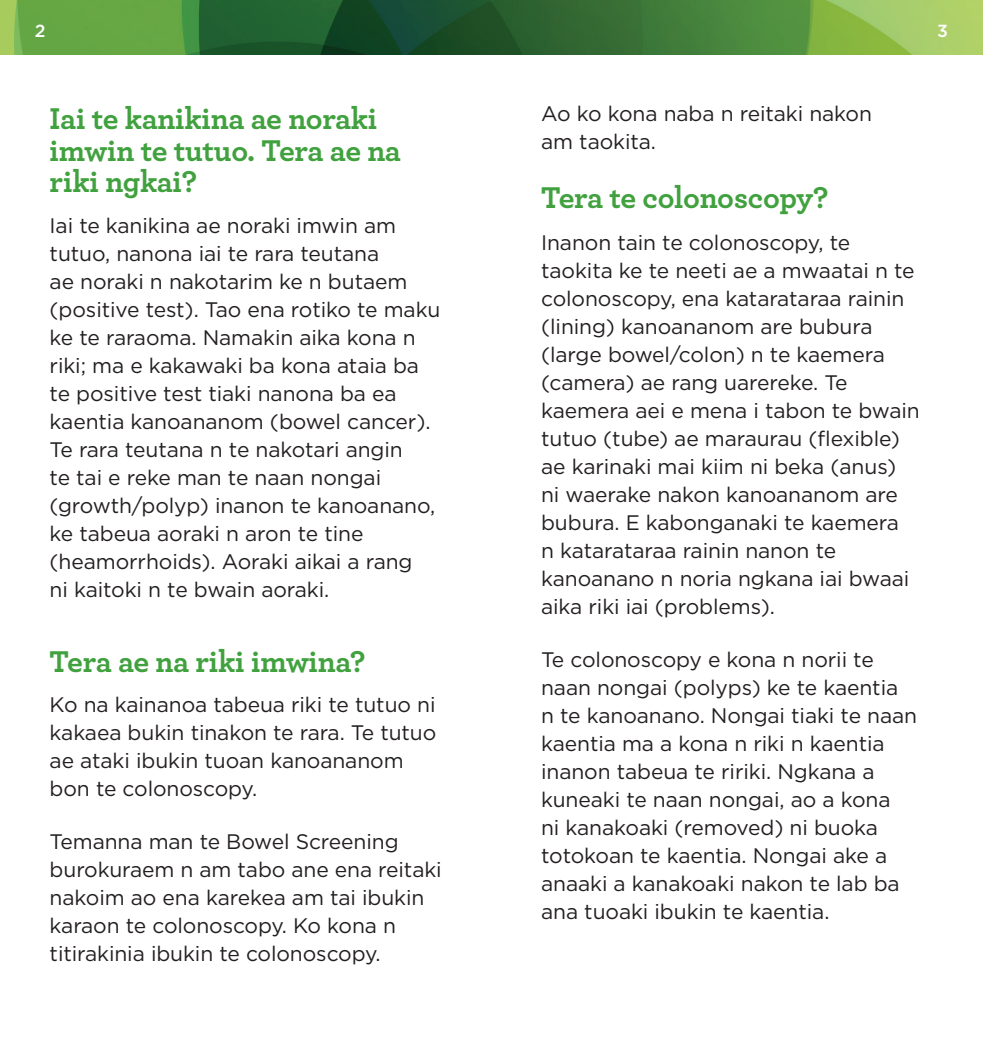
<style>
.page{position:relative;width:983px;height:1042px;background:#fff}
.page>*{position:absolute;margin:0;border:0;box-sizing:border-box;transform-origin:0 0}
.TTS_Subhead_L1{font:700 31.5px/31.5px "Archer";letter-spacing:-.01em;color:#40a13e}
.TTS_Body_text{font:21px/28px "Gotham";letter-spacing:-.005em;color:#231f20}
.t1{font:500 17.5px "Gotham";color:#fff}
</style>
<div class="page">
<img style="left:0;top:0;width:982px;height:55px">
<p class="t1" style="left:35px;top:19px;width:12px">2</p>
<p class="t1" style="left:937px;top:19px;width:12px">3</p>
<p class="TTS_Subhead_L1" style="left:50px;top:101px;width:353px">Iai te kanikina ae noraki imwin te tutuo. Tera ae na riki ngkai?</p>
<p class="TTS_Body_text" style="left:50px;top:211px;width:392px">Iai te kanikina ae noraki imwin am tutuo, nanona iai te rara teutana<br>ae noraki n nakotarim ke n butaem (positive test). Tao ena rotiko te maku ke te raraoma. Namakin aika kona n riki; ma e kakawaki ba kona ataia ba te positive test tiaki nanona ba ea kaentia kanoananom (bowel cancer).<br>Te rara teutana n te nakotari angin<br>te tai e reke man te naan nongai (growth/polyp) inanon te kanoanano, ke tabeua aoraki n aron te tine (heamorrhoids). Aoraki aikai a rang<br>ni kaitoki n te bwain aoraki.</p>
<p class="TTS_Subhead_L1" style="left:50px;top:643px;width:317px">Tera ae na riki imwina?</p>
<p class="TTS_Body_text" style="left:50px;top:690px;width:388px">Ko na kainanoa tabeua riki te tutuo ni kakaea bukin tinakon te rara. Te tutuo ae ataki ibukin tuoan kanoananom bon te colonoscopy.</p>
<p class="TTS_Body_text" style="left:50px;top:827px;width:393px">Temanna man te Bowel Screening burokuraem n am tabo ane ena reitaki nakoim ao ena karekea am tai ibukin karaon te colonoscopy. Ko kona n titirakinia ibukin te colonoscopy.</p>
<p class="TTS_Body_text" style="left:541px;top:99px;width:332px">Ao ko kona naba n reitaki nakon am taokita.</p>
<p class="TTS_Subhead_L1" style="left:541px;top:179px;width:289px">Tera te colonoscopy?</p>
<p class="TTS_Body_text" style="left:541px;top:228px;width:380px">Inanon tain te colonoscopy, te taokita ke te neeti ae a mwaatai n te colonoscopy, ena katarataraa rainin (lining) kanoananom are bubura (large bowel/colon) n te kaemera (camera) ae rang uarereke. Te kaemera aei e mena i tabon te bwain tutuo (tube) ae maraurau (flexible) ae karinaki mai kiim ni beka (anus) ni waerake nakon kanoananom are bubura. E kabonganaki te kaemera<br>n katarataraa rainin nanon te kanoanano n noria ngkana iai bwaai aika riki iai (problems).</p>
<p class="TTS_Body_text" style="left:541px;top:644px;width:377px">Te colonoscopy e kona n norii te naan nongai (polyps) ke te kaentia<br>n te kanoanano. Nongai tiaki te naan kaentia ma a kona n riki n kaentia inanon tabeua te ririki. Ngkana a kuneaki te naan nongai, ao a kona<br>ni kanakoaki (removed) ni buoka totokoan te kaentia. Nongai ake a anaaki a kanakoaki nakon te lab ba ana tuoaki ibukin te kaentia.</p>
</div>
